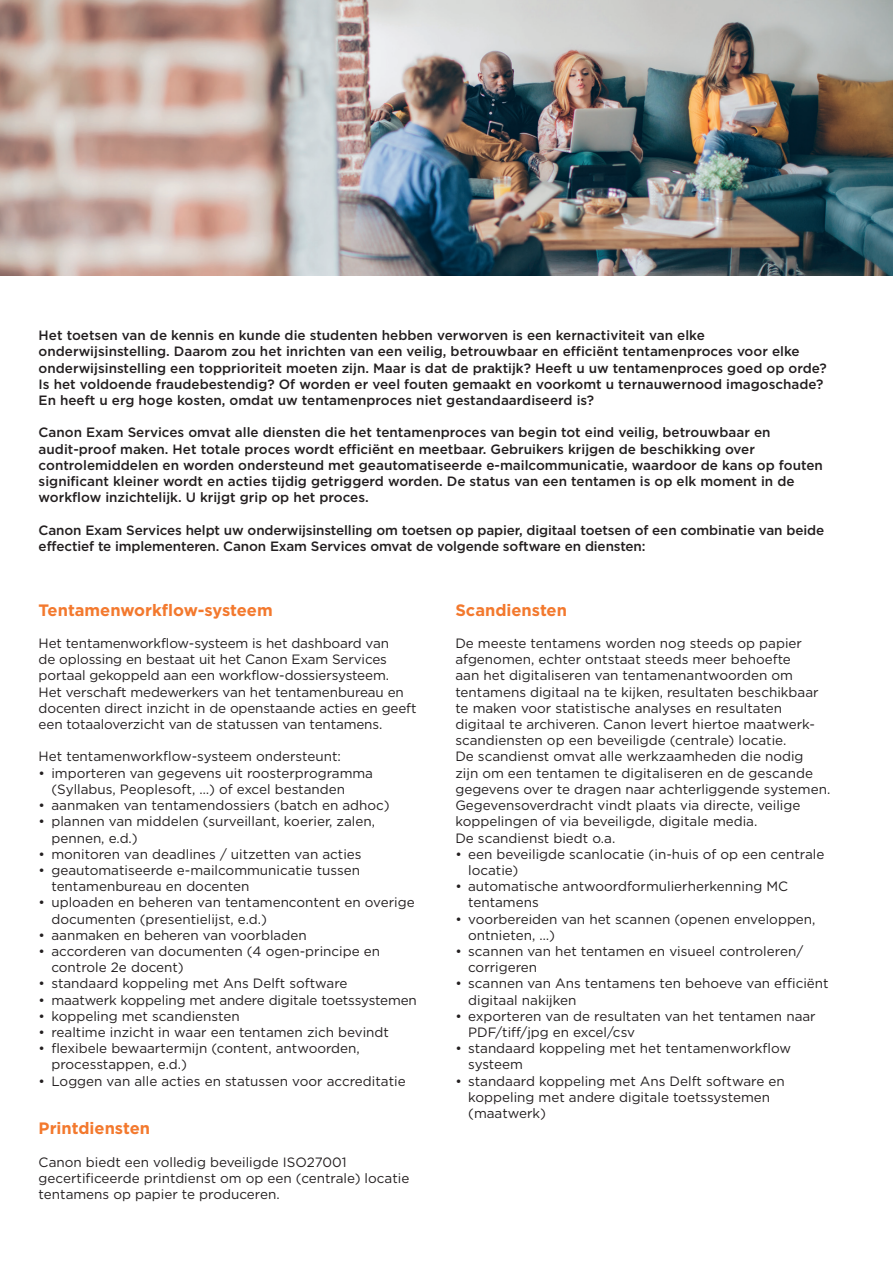
<style>
.page{position:relative;width:893px;height:1263px;background:#fff}
.page>*{position:absolute;margin:0;border:0;box-sizing:border-box;transform-origin:0 0}
.t1{font:700 16.5px "Gotham";color:#f3792e}
.t2{font:13.5px/16.2px "Gotham";color:#231f20}
.t3{font:500 13.5px/16.2px "Gotham";color:#231f20}
</style>
<div class="page">
<img style="left:0;top:0;width:893px;height:275px">
<p class="t3" style="left:39px;top:327px;width:789px">Het toetsen van de kennis en kunde die studenten hebben verworven is een kernactiviteit van elke onderwijsinstelling. Daarom zou het inrichten van een veilig, betrouwbaar en efficiënt tentamenproces voor elke onderwijsinstelling een topprioriteit moeten zijn. Maar is dat de praktijk? Heeft u uw tentamenproces goed op orde?<br>Is het voldoende fraudebestendig? Of worden er veel fouten gemaakt en voorkomt u ternauwernood imagoschade?<br>En heeft u erg hoge kosten, omdat uw tentamenproces niet gestandaardiseerd is?</p>
<p class="t3" style="left:39px;top:424px;width:786px">Canon Exam Services omvat alle diensten die het tentamenproces van begin tot eind veilig, betrouwbaar en audit-proof maken. Het totale proces wordt efficiënt en meetbaar. Gebruikers krijgen de beschikking over controlemiddelen en worden ondersteund met geautomatiseerde e-mailcommunicatie, waardoor de kans op fouten significant kleiner wordt en acties tijdig getriggerd worden. De status van een tentamen is op elk moment in de workflow inzichtelijk. U krijgt grip op het proces.</p>
<p class="t3" style="left:39px;top:522px;width:787px">Canon Exam Services helpt uw onderwijsinstelling om toetsen op papier, digitaal toetsen of een combinatie van beide effectief te implementeren. Canon Exam Services omvat de volgende software en diensten:</p>
<p class="t1" style="left:39px;top:599px;width:236px">Tentamenworkflow-systeem</p>
<p class="t2" style="left:39px;top:635px;width:379px">Het tentamenworkflow-systeem is het dashboard van<br>de oplossing en bestaat uit het Canon Exam Services portaal gekoppeld aan een workflow-dossiersysteem.<br>Het verschaft medewerkers van het tentamenbureau en docenten direct inzicht in de openstaande acties en geeft een totaaloverzicht van de statussen van tentamens.</p>
<p class="t2" style="left:39px;top:748px;width:304px">Het tentamenworkflow-systeem ondersteunt:</p>
<p class="t2" style="left:51px;top:764px;width:323px;text-indent:-13px">• importeren van gegevens uit roosterprogramma (Syllabus, Peoplesoft, …) of excel bestanden</p>
<p class="t2" style="left:39px;top:797px;width:352px">• aanmaken van tentamendossiers (batch en adhoc)</p>
<p class="t2" style="left:51px;top:813px;width:325px;text-indent:-13px">• plannen van middelen (surveillant, koerier, zalen, pennen, e.d.)</p>
<p class="t2" style="left:39px;top:845px;width:324px">• monitoren van deadlines / uitzetten van acties</p>
<p class="t2" style="left:51px;top:862px;width:310px;text-indent:-13px">• geautomatiseerde e-mailcommunicatie tussen tentamenbureau en docenten</p>
<p class="t2" style="left:51px;top:894px;width:365px;text-indent:-13px">• uploaden en beheren van tentamencontent en overige documenten (presentielijst, e.d.)</p>
<p class="t2" style="left:39px;top:926px;width:269px">• aanmaken en beheren van voorbladen</p>
<p class="t2" style="left:51px;top:943px;width:330px;text-indent:-13px">• accorderen van documenten (4 ogen-principe en controle 2e docent)</p>
<p class="t2" style="left:39px;top:975px;width:310px">• standaard koppeling met Ans Delft software</p>
<p class="t2" style="left:39px;top:991px;width:380px">• maatwerk koppeling met andere digitale toetssystemen</p>
<p class="t2" style="left:39px;top:1007px;width:202px">• koppeling met scandiensten</p>
<p class="t2" style="left:39px;top:1024px;width:352px">• realtime inzicht in waar een tentamen zich bevindt</p>
<p class="t2" style="left:51px;top:1040px;width:310px;text-indent:-13px">• flexibele bewaartermijn (content, antwoorden, processtappen, e.d.)</p>
<p class="t2" style="left:39px;top:1072px;width:368px">• Loggen van alle acties en statussen voor accreditatie</p>
<p class="t1" style="left:39px;top:1117px;width:113px">Printdiensten</p>
<p class="t2" style="left:39px;top:1153px;width:372px">Canon biedt een volledig beveiligde ISO27001 gecertificeerde printdienst om op een (centrale) locatie tentamens op papier te produceren.</p>
<p class="t1" style="left:455px;top:599px;width:113px">Scandiensten</p>
<p class="t2" style="left:455px;top:635px;width:376px">De meeste tentamens worden nog steeds op papier afgenomen, echter ontstaat steeds meer behoefte<br>aan het digitaliseren van tentamenantwoorden om tentamens digitaal na te kijken, resultaten beschikbaar te maken voor statistische analyses en resultaten digitaal te archiveren. Canon levert hiertoe maatwerk&shy;scandiensten op een beveiligde (centrale) locatie.<br>De scandienst omvat alle werkzaamheden die nodig<br>zijn om een tentamen te digitaliseren en de gescande gegevens over te dragen naar achterliggende systemen.<br>Gegevensoverdracht vindt plaats via directe, veilige koppelingen of via beveiligde, digitale media.<br>De scandienst biedt o.a.</p>
<p class="t2" style="left:468px;top:845px;width:358px;text-indent:-13px">• een beveiligde scanlocatie (in-huis of op een centrale locatie)</p>
<p class="t2" style="left:468px;top:878px;width:321px;text-indent:-13px">• automatische antwoordformulierherkenning MC tentamens</p>
<p class="t2" style="left:468px;top:910px;width:349px;text-indent:-13px">• voorbereiden van het scannen (openen enveloppen, ontnieten, …)</p>
<p class="t2" style="left:468px;top:943px;width:337px;text-indent:-13px">• scannen van het tentamen en visueel controleren/ corrigeren</p>
<p class="t2" style="left:468px;top:975px;width:362px;text-indent:-13px">• scannen van Ans tentamens ten behoeve van efficiënt digitaal nakijken</p>
<p class="t2" style="left:468px;top:1007px;width:349px;text-indent:-13px">• exporteren van de resultaten van het tentamen naar<br>PDF/tiff/jpg en excel/csv</p>
<p class="t2" style="left:468px;top:1040px;width:324px;text-indent:-13px">• standaard koppeling met het tentamenworkflow systeem</p>
<p class="t2" style="left:468px;top:1072px;width:318px;text-indent:-13px">• standaard koppeling met Ans Delft software en koppeling met andere digitale toetssystemen (maatwerk)</p>
</div>
